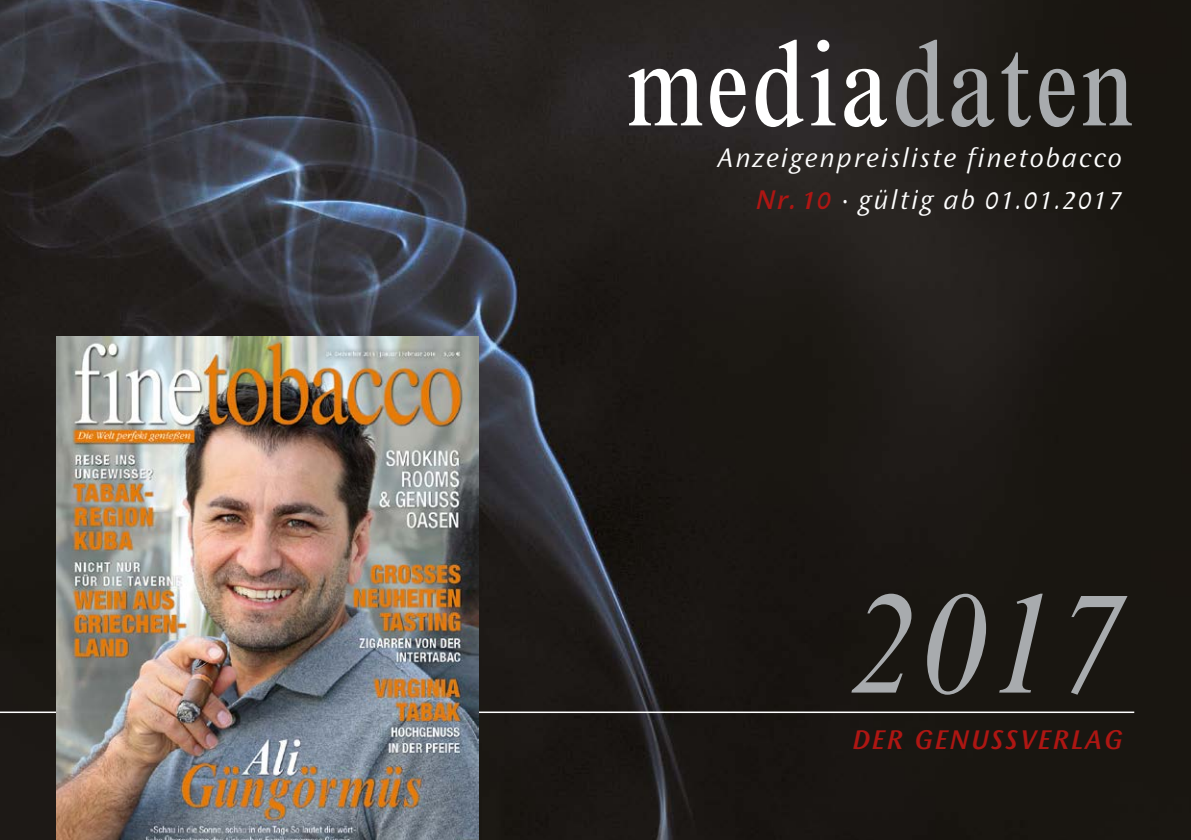
<style>
.page{position:relative;width:1191px;height:840px;background:#fff}
.page>*{position:absolute;margin:0;border:0;box-sizing:border-box;transform-origin:0 0}
.t1{font:italic condensed 144px "Times New Roman MT Std";color:#a8abae}
.t2{font:condensed 120px "Times New Roman MT Std";letter-spacing:.025em;color:#fff}
.t3{font:italic 28px/42px "Wunderlich";letter-spacing:.05em;color:#fff;text-align:right}
.t4{font:italic 500 28px "Wunderlich";letter-spacing:.06em;color:#ae1613}
.s1{color:#a8abae}
.s2{font-weight:500;color:#ae1613}
.s3{font-style:normal}
</style>
<div class="page">
<img style="left:0;top:0;width:1191px;height:839px">
<hr style="left:0;top:711px;width:1134px;height:1px;background:#fff">
<img style="left:57px;top:336px;width:422px;height:503px">
<h2 class="t2" style="left:626px;top:15px;width:509px">media<span class="s1">daten</span></h2>
<p class="t3" style="left:717px;top:137px;width:407px">Anzeigenpreisliste finetobacco<br><span class="s2">Nr. 10</span> <span class="s3">·</span> gültig ab 01.01.2017</p>
<h1 class="t1" style="left:852px;top:561px;width:273px">2017</h1>
<p class="t4" style="left:852px;top:723px;width:272px">DER GENUSSVERLAG</p>
</div>
